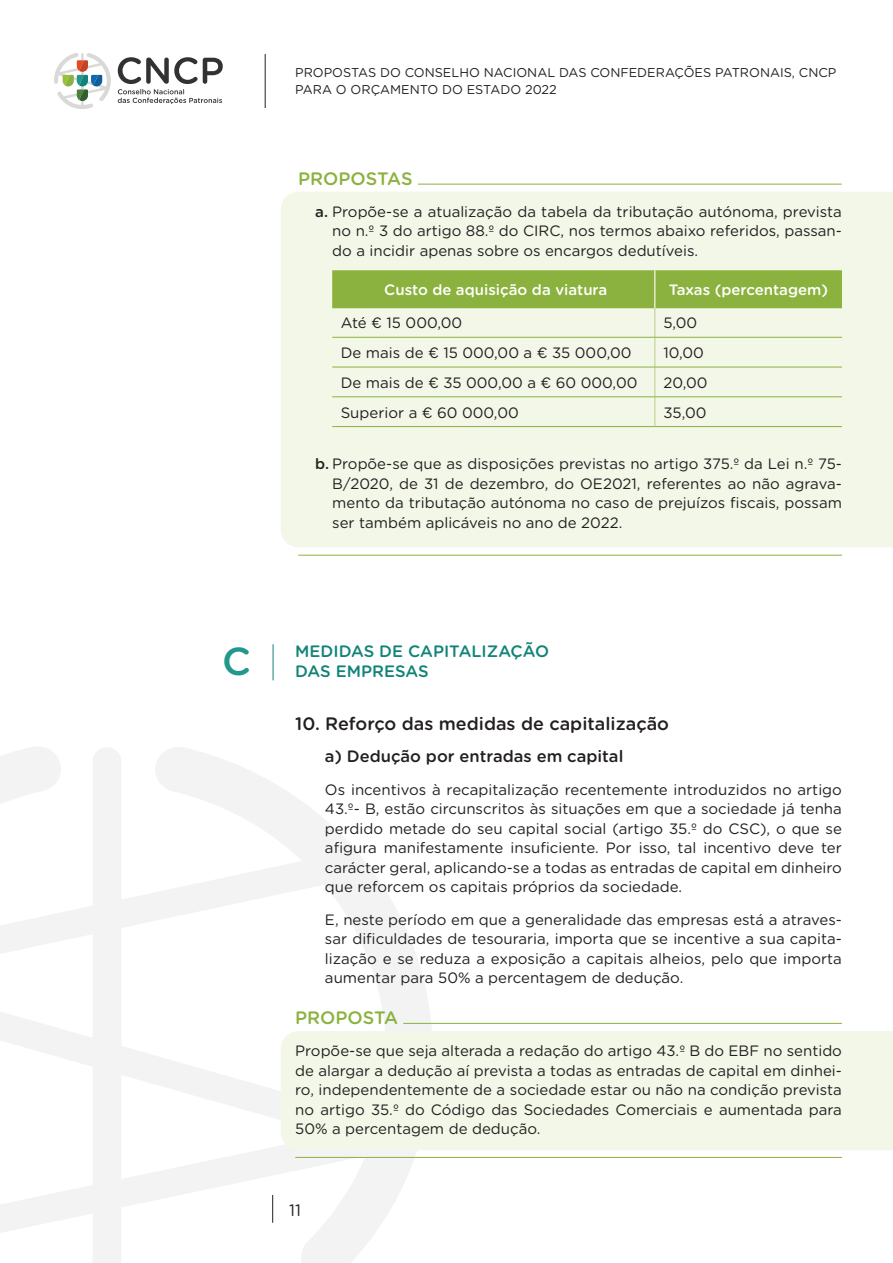
<style>
.page{position:relative;width:893px;height:1263px;background:#fff}
.page>*{position:absolute;margin:0;border:0;box-sizing:border-box;transform-origin:0 0}
.t1{font:500 39px "Gotham Rounded";color:#21988b}
.t2{font:500 18px "Gotham Rounded";color:#231f20}
.t3{font:500 18px "Gotham Rounded";color:#8bb23e}
.t4{font:500 16.5px "Gotham Rounded";color:#118378}
.t5{font:500 16.5px "Gotham Rounded";color:#231f20}
.t6{font:16.5px "Gotham Rounded";color:#231f20}
.t7{font:15px/19.5px "Gotham Rounded";color:#231f20;text-align:justify}
.t8{font:500 15px "Gotham Rounded";color:#fff}
.t9{font:12.75px/16.2px "Gotham Rounded";color:#231f20}
.s1{font-weight:500}
</style>
<div class="page">
<hr style="left:265px;top:54px;width:1px;height:54px;background:#231f20">
<svg style="left:54px;top:53px;width:57px;height:56px"></svg>
<svg style="left:118px;top:57px;width:105px;height:47px"></svg>
<svg style="left:0;top:747px;width:433px;height:516px"></svg>
<div style="left:281px;top:192px;width:612px;height:355px;background:#f2f7e8"></div>
<div style="left:281px;top:1031px;width:612px;height:119px;background:#f2f7e8"></div>
<hr style="left:418px;top:184px;width:424px;height:1px;background:#8bb23e">
<svg style="left:332px;top:270px;width:510px;height:67px;background:#b7cf87"></svg>
<hr style="left:654px;top:337px;width:1px;height:30px;background:#c1d396">
<hr style="left:654px;top:367px;width:1px;height:30px;background:#c1d396">
<svg style="left:654px;top:398px;width:1px;height:28px"></svg>
<hr style="left:332px;top:337px;width:323px;height:1px;background:#8bb23e">
<hr style="left:655px;top:337px;width:187px;height:1px;background:#8bb23e">
<hr style="left:332px;top:367px;width:323px;height:1px;background:#8bb23e">
<hr style="left:655px;top:367px;width:187px;height:1px;background:#8bb23e">
<hr style="left:332px;top:397px;width:323px;height:1px;background:#8bb23e">
<hr style="left:655px;top:397px;width:187px;height:1px;background:#8bb23e">
<hr style="left:332px;top:426px;width:323px;height:1px;background:#8bb23e">
<hr style="left:655px;top:426px;width:187px;height:1px;background:#8bb23e">
<hr style="left:298px;top:555px;width:544px;height:1px;background:#8bb23e">
<hr style="left:273px;top:644px;width:1px;height:36px;background:#118378">
<hr style="left:403px;top:1023px;width:439px;height:1px;background:#8bb23e">
<hr style="left:295px;top:1157px;width:547px;height:1px;background:#8bb23e">
<p class="t9" style="left:295px;top:64px;width:543px">PROPOSTAS DO CONSELHO NACIONAL DAS CONFEDERAÇÕES PATRONAIS, CNCP<br>PARA O ORÇAMENTO DO ESTADO 2022</p>
<p class="t3" style="left:298px;top:165px;width:116px">PROPOSTAS</p>
<p class="t7" style="left:332px;top:201px;width:511px;text-indent:-17px"><span class="s1">a.</span> Propõe-se a atualização da tabela da tributação autónoma, prevista no n.º 3 do artigo 88.º do CIRC, nos termos abaixo referidos, passan&shy;do a incidir apenas sobre os encargos dedutíveis.</p>
<p class="t8" style="left:384px;top:279px;width:224px">Custo de aquisição da viatura</p>
<p class="t8" style="left:669px;top:279px;width:161px">Taxas (percentagem)</p>
<p class="t7" style="left:341px;top:313px;width:123px">Até € 15 000,00</p>
<p class="t7" style="left:663px;top:313px;width:36px">5,00</p>
<p class="t7" style="left:341px;top:342px;width:292px">De mais de € 15 000,00 a € 35 000,00</p>
<p class="t7" style="left:663px;top:342px;width:42px">10,00</p>
<p class="t7" style="left:341px;top:372px;width:298px">De mais de € 35 000,00 a € 60 000,00</p>
<p class="t7" style="left:663px;top:372px;width:46px">20,00</p>
<p class="t7" style="left:341px;top:402px;width:180px">Superior a € 60 000,00</p>
<p class="t7" style="left:663px;top:402px;width:45px">35,00</p>
<p class="t7" style="left:332px;top:453px;width:511px;text-indent:-17px"><span class="s1">b.</span> Propõe-se que as disposições previstas no artigo 375.º da Lei n.º 75- B/2020, de 31 de dezembro, do OE2021, referentes ao não agrava&shy;mento da tributação autónoma no caso de prejuízos fiscais, possam ser também aplicáveis no ano de 2022.</p>
<h1 class="t1" style="left:222px;top:634px;width:30px">C</h1>
<p class="t4" style="left:295px;top:640px;width:255px">MEDIDAS DE CAPITALIZAÇÃO</p>
<p class="t4" style="left:295px;top:659px;width:135px">DAS EMPRESAS</p>
<p class="t2" style="left:295px;top:711px;width:375px">10. Reforço das medidas de capitalização</p>
<p class="t5" style="left:325px;top:745px;width:300px">a) Dedução por entradas em capital</p>
<p class="t7" style="left:325px;top:779px;width:518px">Os incentivos à recapitalização recentemente introduzidos no artigo 43.º- B, estão circunscritos às situações em que a sociedade já tenha perdido metade do seu capital social (artigo 35.º do CSC), o que se afigura manifestamente insuficiente. Por isso, tal incentivo deve ter carácter geral, aplicando-se a todas as entradas de capital em dinheiro que reforcem os capitais próprios da sociedade.</p>
<p class="t7" style="left:325px;top:909px;width:518px">E, neste período em que a generalidade das empresas está a atraves&shy;sar dificuldades de tesouraria, importa que se incentive a sua capita&shy;lização e se reduza a exposição a capitais alheios, pelo que importa aumentar para 50% a percentagem de dedução.</p>
<p class="t3" style="left:295px;top:1004px;width:104px">PROPOSTA</p>
<p class="t7" style="left:295px;top:1040px;width:548px">Propõe-se que seja alterada a redação do artigo 43.º B do EBF no sentido de alargar a dedução aí prevista a todas as entradas de capital em dinhei&shy;ro, independentemente de a sociedade estar ou não na condição prevista no artigo 35.º do Código das Sociedades Comerciais e aumentada para 50% a percentagem de dedução.</p>
<p class="t6" style="left:289px;top:1199px;width:13px">11</p>
</div>
